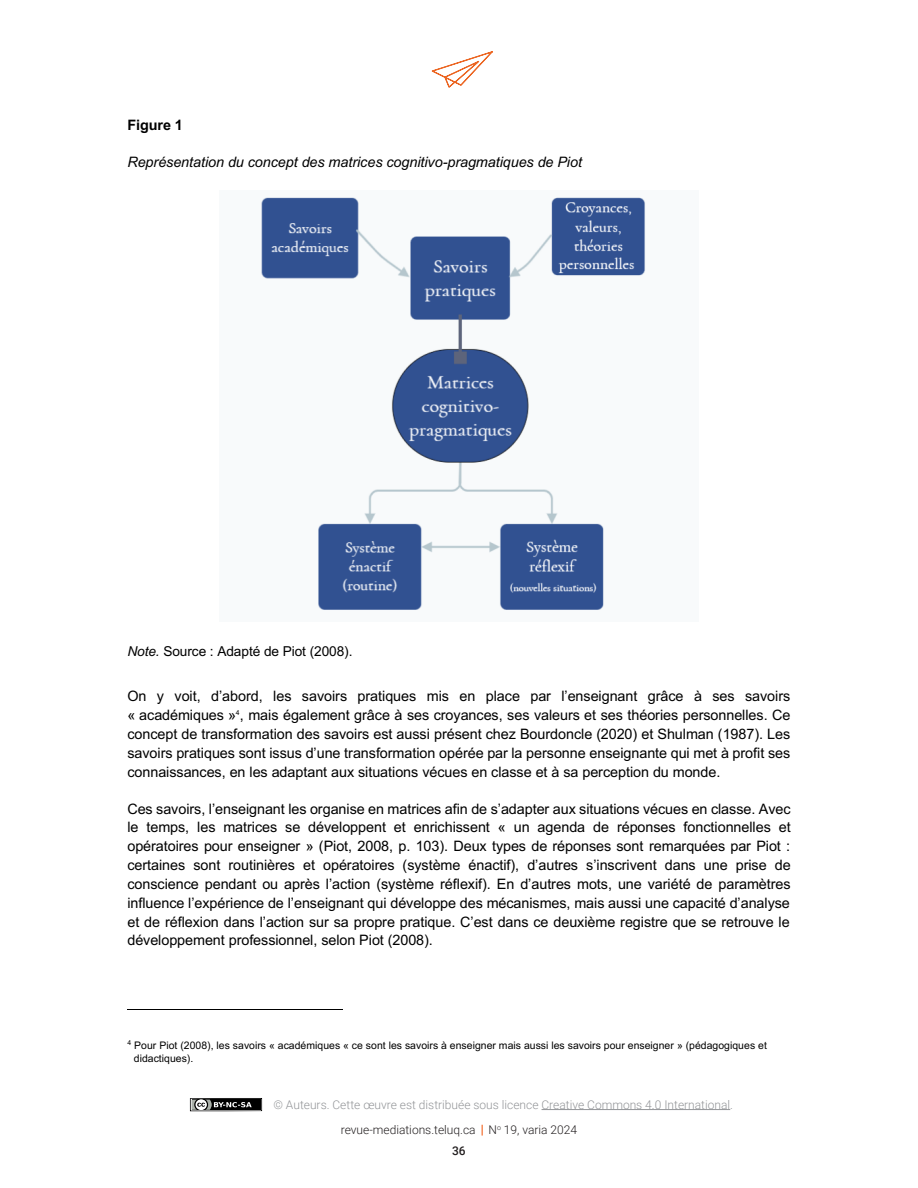
<style>
.page{position:relative;width:918px;height:1188px;background:#fff}
.page>*{position:absolute;margin:0;border:0;box-sizing:border-box;transform-origin:0 0}
.t1{font:14.4px/18.8px "Arial";letter-spacing:-.005em;color:#000;text-align:justify}
.t2{font:italic 14.4px "Arial";letter-spacing:-.005em;color:#000}
.t3{font:700 14.4px "Arial";letter-spacing:-.005em;color:#000}
.t4{font:13.65px "Arial";letter-spacing:-.005em;color:#000}
.t5{font:300 12px "Roboto";color:#939598}
.t6{font:300 12px/21px "Roboto";color:#231f20;text-align:center}
.t7{font:10.5px/13.4px "Arial";letter-spacing:.005em;color:#000}
.s1{font-style:italic}
.s2{font-weight:500}
</style>
<div class="page">
<hr style="left:127px;top:1009px;width:216px;height:1px;background:#000">
<img style="left:261px;top:197px;width:385px;height:413px">
<svg style="left:431px;top:51px;width:62px;height:37px"></svg>
<div style="left:491px;top:66px;width:20px;height:27px;background:#fff"></div>
<hr style="left:542px;top:1109px;width:188px;height:1px;background:#939598">
<svg style="left:190px;top:1098px;width:72px;height:13px"></svg>
<p class="t3" style="left:127px;top:115px;width:57px">Figure 1</p>
<p class="t2" style="left:127px;top:153px;width:456px">Représentation du concept des matrices cognitivo-pragmatiques de Piot</p>
<p class="t4" style="left:127px;top:642px;width:227px"><span class="s1">Note.</span> Source : Adapté de Piot (2008).</p>
<p class="t1" style="left:127px;top:687px;width:665px">On y voit, d’abord, les savoirs pratiques mis en place par l’enseignant grâce à ses savoirs « académiques »<sup>4</sup>, mais également grâce à ses croyances, ses valeurs et ses théories personnelles. Ce concept de transformation des savoirs est aussi présent chez Bourdoncle (2020) et Shulman (1987). Les savoirs pratiques sont issus d’une transformation opérée par la personne enseignante qui met à profit ses connaissances, en les adaptant aux situations vécues en classe et à sa perception du monde.</p>
<p class="t1" style="left:127px;top:799px;width:665px">Ces savoirs, l’enseignant les organise en matrices afin de s’adapter aux situations vécues en classe. Avec le temps, les matrices se développent et enrichissent « un agenda de réponses fonctionnelles et opératoires pour enseigner » (Piot, 2008, p. 103). Deux types de réponses sont remarquées par Piot : certaines sont routinières et opératoires (système énactif), d’autres s’inscrivent dans une prise de conscience pendant ou après l’action (système réflexif). En d’autres mots, une variété de paramètres influence l’expérience de l’enseignant qui développe des mécanismes, mais aussi une capacité d’analyse et de réflexion dans l’action sur sa propre pratique. C’est dans ce deuxième registre que se retrouve le développement professionnel, selon Piot (2008).</p>
<p class="t7" style="left:134px;top:1039px;width:635px;text-indent:-6px"><sup>4</sup> Pour Piot (2008), les savoirs « académiques « ce sont les savoirs à enseigner mais aussi les savoirs pour enseigner » (pédagogiques et didactiques).</p>
<p class="t5" style="left:273px;top:1096px;width:461px">© Auteurs. Cette œuvre est distribuée sous licence Creative Commons 4.0 International.</p>
<p class="t6" style="left:341px;top:1119px;width:238px">revue-mediations.teluq.ca N<sup>o</sup> 19, varia 2024<br><span class="s2">36</span></p>
</div>
